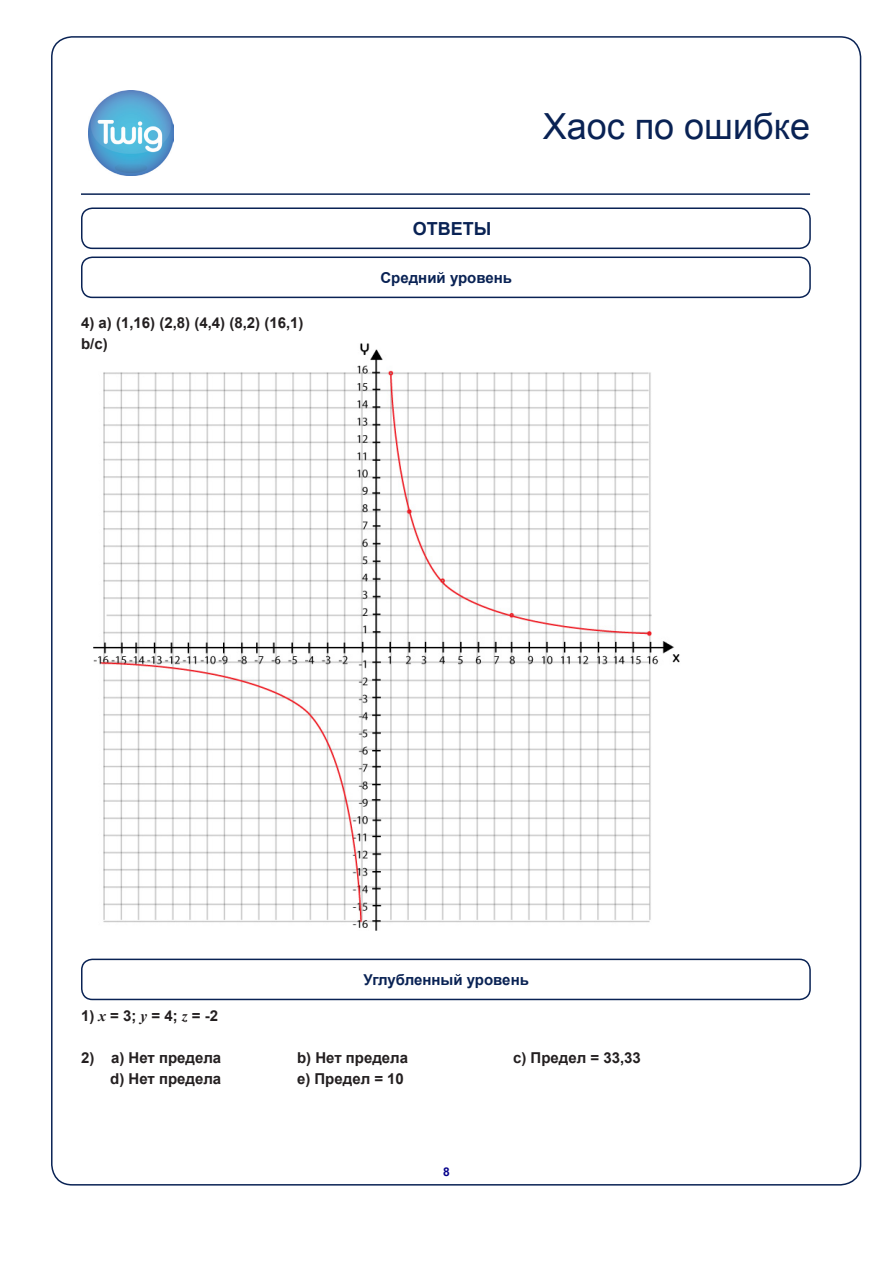
<style>
.page{position:relative;width:893px;height:1263px;background:#fff}
.page>*{position:absolute;margin:0;border:0;box-sizing:border-box;transform-origin:0 0}
.t1{font:36px "Arial";color:#092254}
.t2{font:700 18px "Arial";color:#092254}
.Paragraph_Style_1{font:700 15px "Arial";color:#231f20}
.t3{font:700 15px "Arial";color:#092254}
.t4{font:700 12px "Arial";color:#05008b}
.s1{font-family:"Times New Roman";font-style:italic}
</style>
<div class="page">
<hr style="left:81px;top:193px;width:729px;height:2px;background:#092254">
<div style="left:81px;top:207px;width:730px;height:42px;border:2px solid #092254;border-radius:11px"></div>
<img style="left:88px;top:90px;width:86px;height:86px">
<img style="left:93px;top:343px;width:587px;height:588px">
<div style="left:81px;top:257px;width:730px;height:41px;border:2px solid #092254;border-radius:11px"></div>
<div style="left:81px;top:959px;width:730px;height:41px;border:2px solid #092254;border-radius:11px"></div>
<p class="Paragraph_Style_1" style="left:81px;top:312px;width:224px">4) a) (1,16) (2,8) (4,4) (8,2) (16,1)</p>
<p class="Paragraph_Style_1" style="left:81px;top:333px;width:28px">b/c)</p>
<h1 class="t1" style="left:543px;top:103px;width:269px">Хаос по ошибке</h1>
<p class="t2" style="left:413px;top:217px;width:80px">ОТВЕТЫ</p>
<p class="t3" style="left:380px;top:268px;width:133px">Средний уровень</p>
<p class="t3" style="left:364px;top:970px;width:167px">Углубленный уровень</p>
<p class="Paragraph_Style_1" style="left:81px;top:1005px;width:139px">1) <span class="s1">x</span> = 3; <span class="s1">y</span> = 4; <span class="s1">z</span> = -2</p>
<p class="Paragraph_Style_1" style="left:81px;top:1047px;width:142px">2) a) Нет предела</p>
<p class="Paragraph_Style_1" style="left:297px;top:1047px;width:113px">b) Нет предела</p>
<p class="Paragraph_Style_1" style="left:513px;top:1047px;width:129px">c) Предел = 33,33</p>
<p class="Paragraph_Style_1" style="left:110px;top:1068px;width:113px">d) Нет предела</p>
<p class="Paragraph_Style_1" style="left:297px;top:1068px;width:108px">e) Предел = 10</p>
<p class="t4" style="left:443px;top:1164px;width:8px">8</p>
</div>
